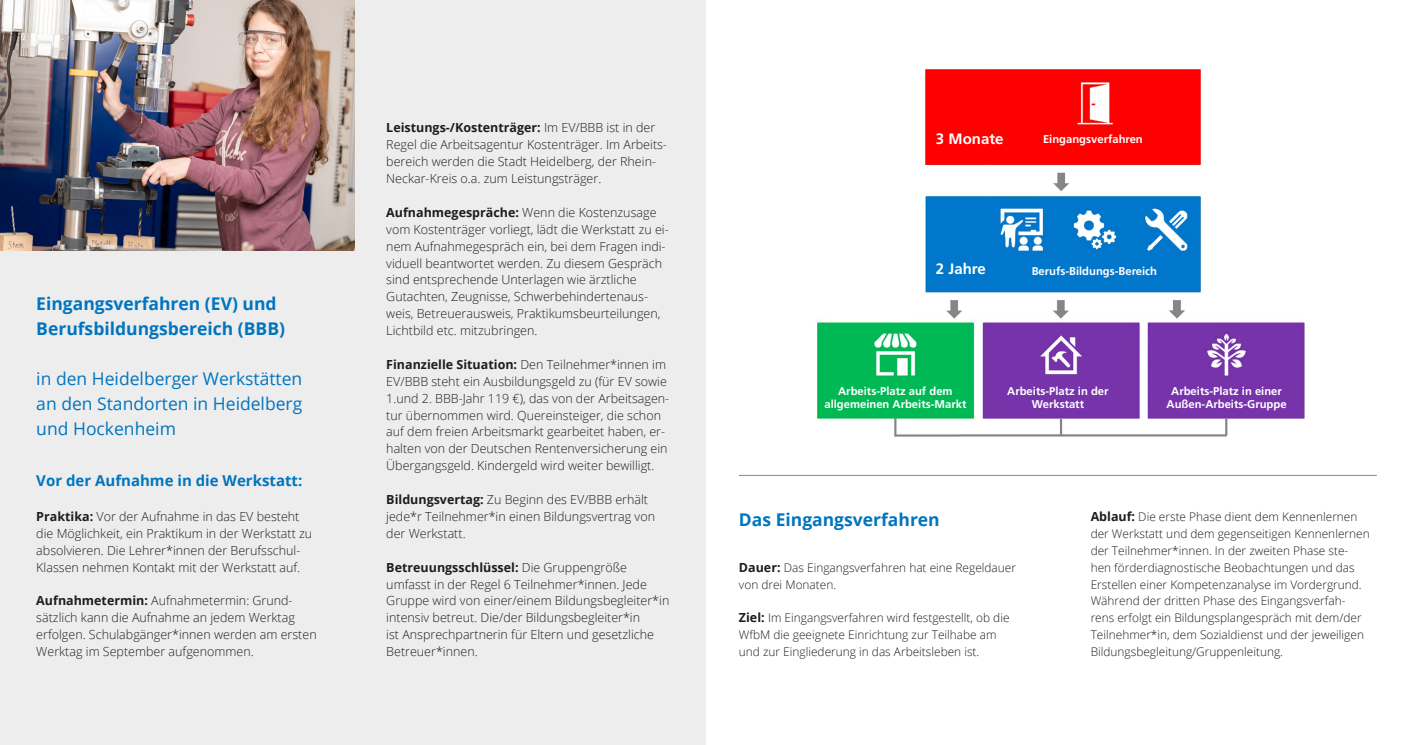
<style>
.page{position:relative;width:1407px;height:745px;background:#fff}
.page>*{position:absolute;margin:0;border:0;box-sizing:border-box;transform-origin:0 0}
.t1{font:700 17.5px/25px "Open Sans";color:#0075bf}
.t2{font:17.5px/25px "Open Sans";color:#0075bf;text-align:justify}
.t3{font:700 15px "Open Sans";color:#0075bf}
.t4{font:700 15px "Frutiger LT Com";color:#fff}
.t5{font:300 12.5px/16.9px "Open Sans";color:#1d1d1b}
.t6{font:300 11.88px/16.9px "Open Sans";color:#1d1d1b}
.t7{font:700 11.25px "Frutiger LT Com";color:#fff}
.s1{font-weight:700}
.s2{font-weight:700;font-size:12.5px}
</style>
<div class="page">
<div style="left:0;top:0;width:705px;height:744px;background:#ededed"></div>
<img style="left:0;top:0;width:354px;height:250px">
<hr style="left:739px;top:475px;width:638px;height:1px;background:#878787">
<img style="left:817px;top:69px;width:488px;height:368px">
<p class="t1" style="left:36px;top:290px;width:250px">Eingangsverfahren (EV) und<br>Berufsbildungsbereich (BBB)</p>
<p class="t2" style="left:36px;top:365px;width:267px">in den Heidelberger Werkstätten an den Standorten in Heidelberg und Hockenheim</p>
<p class="t3" style="left:36px;top:469px;width:268px">Vor der Aufnahme in die Werkstatt:</p>
<p class="t5" style="left:36px;top:507px;width:277px"><span class="s1">Praktika:</span> Vor der Aufnahme in das EV besteht die Möglichkeit, ein Praktikum in der Werkstatt zu absolvieren. Die Lehrer*innen der Berufsschul-Klassen nehmen Kontakt mit der Werkstatt auf.</p>
<p class="t5" style="left:36px;top:591px;width:282px"><span class="s1">Aufnahmetermin:</span> Aufnahmetermin: Grund&shy;sätzlich kann die Aufnahme an jedem Werktag erfolgen. Schulabgänger*innen werden am ersten Werktag im September aufgenommen.</p>
<p class="t5" style="left:386px;top:119px;width:282px"><span class="s1">Leistungs-/Kostenträger:</span> Im EV/BBB ist in der Regel die Arbeitsagentur Kostenträger. Im Arbeits&shy;bereich werden die Stadt Heidelberg, der Rhein-Neckar-Kreis o.a. zum Leistungsträger.</p>
<p class="t5" style="left:386px;top:203px;width:284px"><span class="s1">Aufnahmegespräche:</span> Wenn die Kostenzusage vom Kostenträger vorliegt, lädt die Werkstatt zu ei&shy;nem Aufnahmegespräch ein, bei dem Fragen indi&shy;viduell beantwortet werden. Zu diesem Gespräch sind entsprechende Unterlagen wie ärztliche Gutachten, Zeugnisse, Schwerbehindertenaus&shy;weis, Betreuerausweis, Praktikumsbeurteilungen, Lichtbild etc. mitzubringen.</p>
<p class="t5" style="left:386px;top:355px;width:284px"><span class="s1">Finanzielle Situation:</span> Den Teilnehmer*innen im EV/BBB steht ein Ausbildungsgeld zu (für EV sowie 1.und 2. BBB-Jahr 119 €), das von der Arbeitsagen&shy;tur übernommen wird. Quereinsteiger, die schon auf dem freien Arbeitsmarkt gearbeitet haben, er&shy;halten von der Deutschen Rentenversicherung ein Übergangsgeld. Kindergeld wird weiter bewilligt.</p>
<p class="t5" style="left:386px;top:490px;width:270px"><span class="s1">Bildungsvertag:</span> Zu Beginn des EV/BBB erhält jede*r Teilnehmer*in einen Bildungsvertrag von der Werkstatt.</p>
<p class="t5" style="left:386px;top:558px;width:285px"><span class="s1">Betreuungsschlüssel:</span> Die Gruppengröße umfasst in der Regel 6 Teilnehmer*innen. Jede Gruppe wird von einer/einem Bildungsbegleiter*in intensiv betreut. Die/der Bildungsbegleiter*in<br>ist Ansprechpartnerin für Eltern und gesetzliche Betreuer*innen.</p>
<p class="t4" style="left:936px;top:130px;width:69px">3 Monate</p>
<p class="t7" style="left:1043px;top:133px;width:101px">Eingangsverfahren</p>
<p class="t4" style="left:936px;top:260px;width:51px">2 Jahre</p>
<p class="t7" style="left:1031px;top:264px;width:127px">Berufs-Bildungs-Bereich</p>
<p class="t7" style="left:838px;top:384px;width:116px">Arbeits-Platz auf dem</p>
<p class="t7" style="left:824px;top:397px;width:143px">allgemeinen Arbeits-Markt</p>
<p class="t7" style="left:1007px;top:384px;width:103px">Arbeits-Platz in der</p>
<p class="t7" style="left:1032px;top:397px;width:54px">Werkstatt</p>
<p class="t7" style="left:1171px;top:384px;width:112px">Arbeits-Platz in einer</p>
<p class="t7" style="left:1166px;top:397px;width:121px">Außen-Arbeits-Gruppe</p>
<p class="t1" style="left:739px;top:506px;width:202px">Das Eingangsverfahren</p>
<p class="t6" style="left:739px;top:558px;width:279px"><span class="s2">Dauer:</span> Das Eingangsverfahren hat eine Regeldauer von drei Monaten.</p>
<p class="t6" style="left:739px;top:609px;width:272px"><span class="s2">Ziel:</span> Im Eingangsverfahren wird festgestellt, ob die<br>WfbM die geeignete Einrichtung zur Teilhabe am und zur Eingliederung in das Arbeitsleben ist.</p>
<p class="t6" style="left:1090px;top:507px;width:280px"><span class="s2">Ablauf:</span> Die erste Phase dient dem Kennenlernen der Werkstatt und dem gegenseitigen Kennenlernen der Teilnehmer*innen. In der zweiten Phase ste&shy;hen förderdiagnostische Beobachtungen und das Erstellen einer Kompetenzanalyse im Vordergrund.<br>Während der dritten Phase des Eingangsverfah&shy;rens erfolgt ein Bildungsplangespräch mit dem/der Teilnehmer*in, dem Sozialdienst und der jeweiligen Bildungsbegleitung/Gruppenleitung.</p>
</div>
